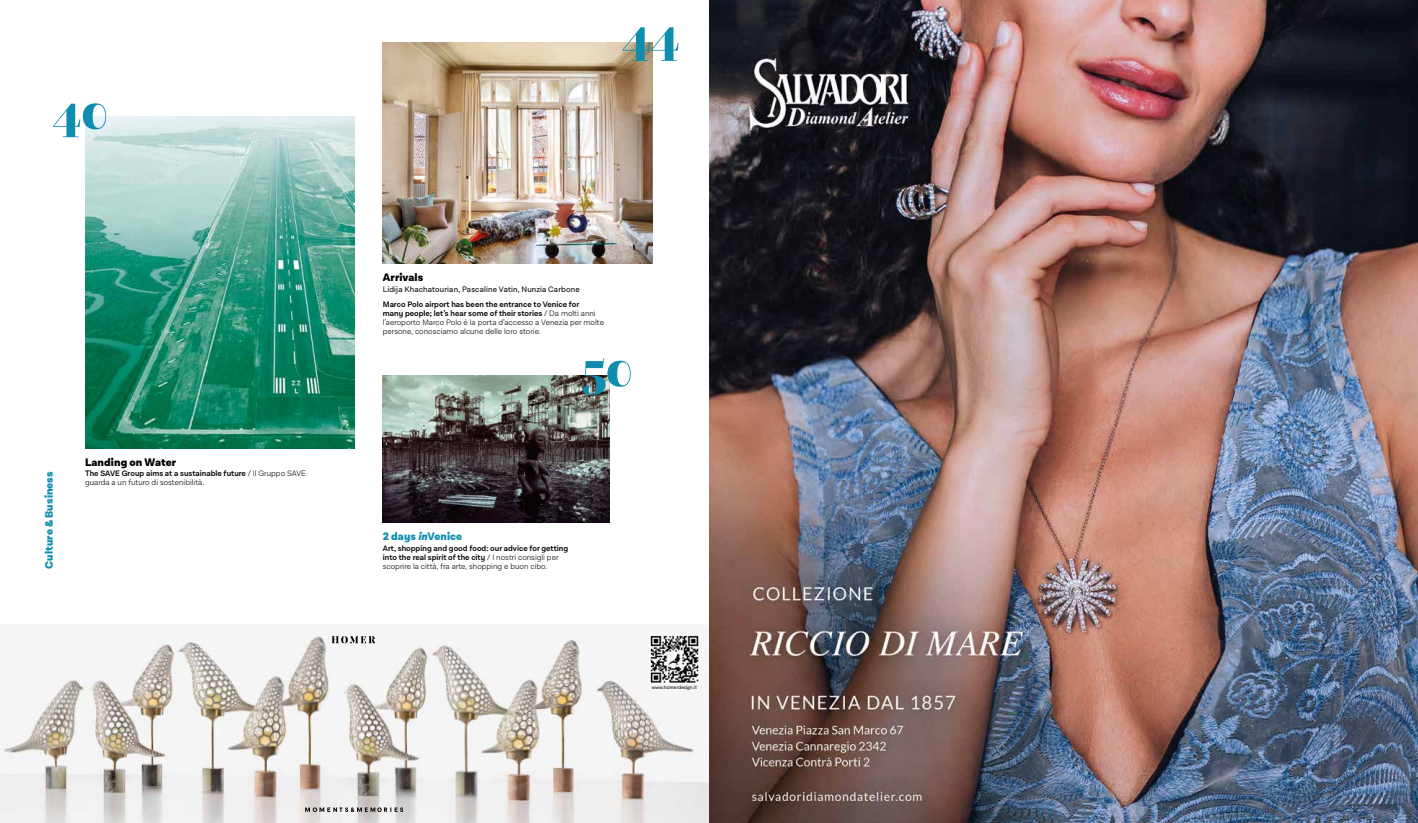
<style>
.page{position:relative;width:1418px;height:823px;background:#fff}
.page>*{position:absolute;margin:0;border:0;box-sizing:border-box;transform-origin:0 0}
.t1{font:900 52.6px "Questa Grande";color:#0f8daf}
.t2{font:900 11px "Lota Grotesque Alt 3";letter-spacing:.01em;color:#0f8daf}
.t3{font:900 11px "Lota Grotesque Alt 3";letter-spacing:.01em;color:#000}
.t4{font:300 8px/9px "Lota Grotesque Alt 3";color:#000}
.t5{font:600 8px/9px "Lota Grotesque Alt 3";color:#000}
.t6{font:8px "Lota Grotesque Alt 3";letter-spacing:.015em;color:#000}
.t7{font:5px "Moderat";letter-spacing:-.005em;color:#010202}
.s1{font-weight:600}
.s2{font-style:italic}
.s3{font-weight:300}
</style>
<div class="page">
<img style="left:709px;top:0;width:708px;height:822px">
<img style="left:342px;top:639px;width:367px;height:183px">
<img style="left:0;top:632px;width:342px;height:190px">
<svg style="left:322px;top:632px;width:62px;height:30px"></svg>
<img style="left:649px;top:635px;width:51px;height:49px">
<svg style="left:305px;top:807px;width:98px;height:4px"></svg>
<img style="left:383px;top:43px;width:269px;height:221px">
<img style="left:85px;top:116px;width:269px;height:332px">
<img style="left:383px;top:375px;width:226px;height:147px">
<h1 class="t1" style="left:53px;top:78px;width:56px">40</h1>
<h2 class="t2" style="left:43px;top:568px;width:99px;rotate:-90deg">Culture &amp; Business</h2>
<h2 class="t3" style="left:85px;top:455px;width:93px">Landing on Water</h2>
<p class="t4" style="left:85px;top:469px;width:222px"><span class="s1">The SAVE Group aims at a sustainable future</span> / Il Gruppo SAVE guarda a un futuro di sostenibilità.</p>
<h1 class="t1" style="left:622px;top:1px;width:59px">44</h1>
<h2 class="t3" style="left:383px;top:271px;width:42px">Arrivals</h2>
<p class="t6" style="left:383px;top:284px;width:198px">Lidija Khachatourian, Pascaline Vatin, Nunzia Carbone</p>
<p class="t4" style="left:383px;top:299px;width:223px"><span class="s1">Marco Polo airport has been the entrance to Venice for<br>many people; let’s hear some of their stories</span> / Da molti anni l’aeroporto Marco Polo è la porta d’accesso a Venezia per molte persone, conosciamo alcune delle loro storie.</p>
<h1 class="t1" style="left:581px;top:335px;width:52px">50</h1>
<h2 class="t2" style="left:383px;top:530px;width:81px">2 days <span class="s2">in</span>Venice</h2>
<p class="t5" style="left:383px;top:543px;width:187px">Art, shopping and good food: our advice for getting into the real spirit of the city <span class="s3">/ I nostri consigli per scoprire la città, fra arte, shopping e buon cibo.</span></p>
<p class="t7" style="left:651px;top:684px;width:47px">www.homerdesign.it</p>
</div>
